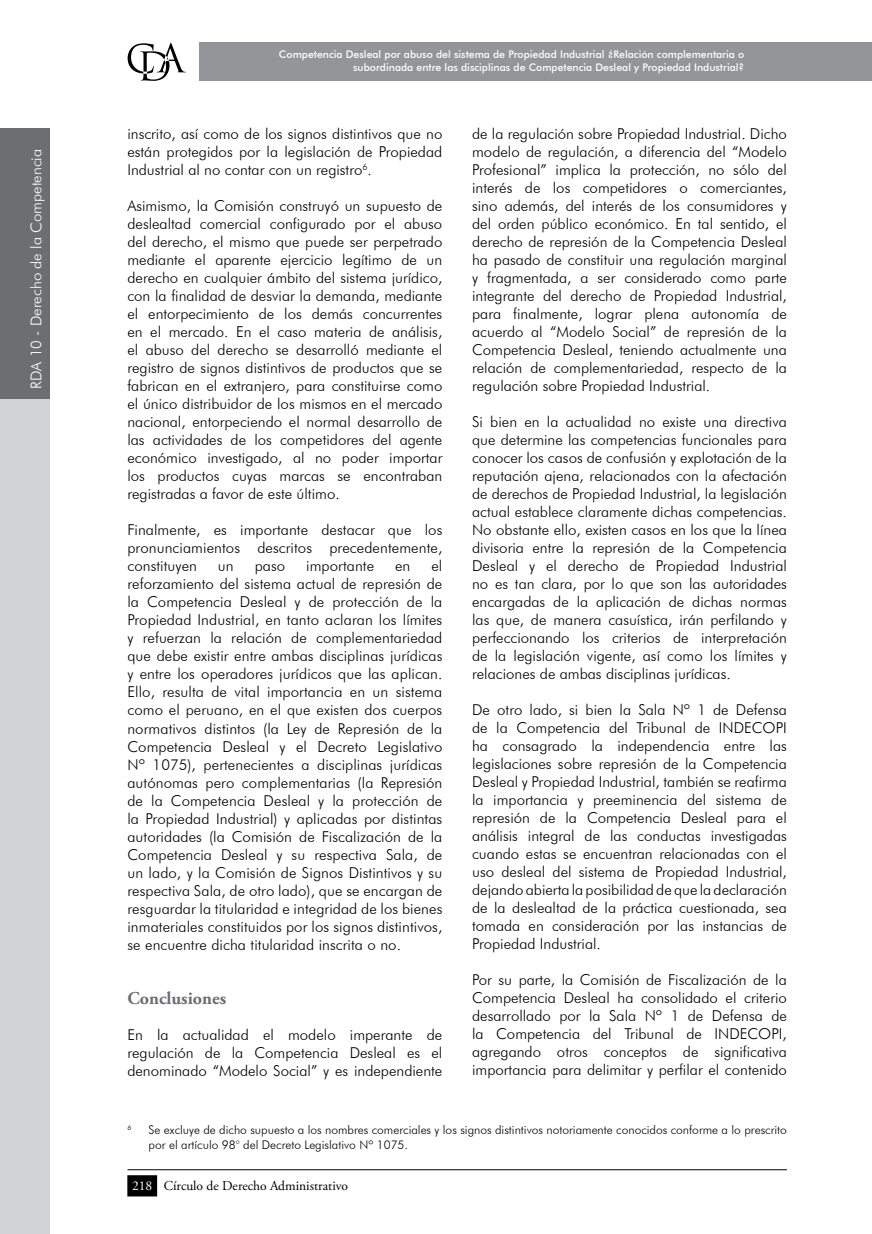
<style>
.page{position:relative;width:872px;height:1234px;background:#fff}
.page>*{position:absolute;margin:0;border:0;box-sizing:border-box;transform-origin:0 0}
.t1{font:700 18px "Adobe Garamond Pro";color:#6d6e71}
.t2{font:300 15px/18px "Futura BT";color:#000;text-align:justify}
.t3{font:300 15px "Futura BT";color:#fff}
.t4{font:13.5px "Adobe Garamond Pro";color:#000}
.t5{font:300 12px/14.4px "Futura BT";color:#000}
.t6{font:500 10.5px/12.6px "Futura BT";color:#fff;text-align:right}
.s1{color:#fff}
</style>
<div class="page">
<div style="left:199px;top:43px;width:673px;height:38px;background:#939598"></div>
<svg style="left:128px;top:43px;width:58px;height:38px"></svg>
<hr style="left:128px;top:1168px;width:659px;height:1px;background:#000">
<div style="left:128px;top:1175px;width:28px;height:20px;background:#000"></div>
<div style="left:127px;top:1174px;width:30px;height:22px;border:2px solid #000"></div>
<div style="left:0;top:395px;width:50px;height:838px;background:#d1d3d4"></div>
<div style="left:0;top:128px;width:50px;height:271px;background:#6d6e71"></div>
<p class="t3" style="left:27px;top:388px;width:241px;rotate:-90deg">RDA 10 - Derecho de la Competencia</p>
<p class="t6" style="left:279px;top:48px;width:467px">Competencia Desleal por abuso del sistema de Propiedad Industrial ¿Relación complementaria o subordinada entre las disciplinas de Competencia Desleal y Propiedad Industrial?</p>
<p class="t2" style="left:127px;top:125px;width:316px">inscrito, así como de los signos distintivos que no están protegidos por la legislación de Propiedad I ndustrial al no contar con un registro<sup>6</sup>.</p>
<p class="t2" style="left:127px;top:197px;width:316px">Asimismo, la Comisión construyó un supuesto de deslealtad comercial configurado por el abuso del derecho, el mismo que puede ser perpetrado mediante el aparente ejercicio legítimo de un derecho en cualquier ámbito del sistema jurídico, con la finalidad de desviar la demanda, mediante el entorpecimiento de los demás concurrentes en el mercado. En el caso materia de análisis, el abuso del derecho se desarrolló mediante el registro de signos distintivos de productos que se fabrican en el extranjero, para constituirse como el único distribuidor de los mismos en el mercado nacional, entorpeciendo el normal desarrollo de las actividades de los competidores del agente económico investigado, al no poder importar los productos cuyas marcas se encontraban registradas a favor de este último.</p>
<p class="t2" style="left:127px;top:521px;width:316px">Finalmente, es importante destacar que los pronunciamientos descritos precedentemente, constituyen</p>
<p class="t2" style="left:127px;top:557px;width:316px;text-indent:304px">el reforzamiento del sistema actual de represión de la Competencia Desleal y de protección de la Propiedad I ndustrial, en tanto aclaran los límites y refuerzan la relación de complementariedad que debe existir entre ambas disciplinas jurídicas y entre los operadores jurídicos que las aplican.<br>E llo, resulta de vital importancia en un sistema como el peruano, en el que existen dos cuerpos normativos distintos (la Ley de Represión de la Competencia Desleal y el Decreto Legislativo Nº 1075), pertenecientes a disciplinas jurídicas autónomas pero complementarias (la Represión de la Competencia Desleal y la protección de la Propiedad I ndustrial) y aplicadas por distintas autoridades (la Comisión de Fiscalización de la Competencia Desleal y su respectiva Sala, de un lado, y la Comisión de Signos Distintivos y su respectiva Sala, de otro lado), que se encargan de resguardar la titularidad e integridad de los bienes inmateriales constituidos por los signos distintivos, se encuentre dicha titularidad inscrita o no.</p>
<p class="t2" style="left:218px;top:557px;width:17px">un</p>
<p class="t2" style="left:255px;top:557px;width:32px">paso</p>
<p class="t2" style="left:306px;top:557px;width:69px">importante</p>
<p class="t2" style="left:395px;top:557px;width:17px">en</p>
<p class="t1" style="left:127px;top:987px;width:100px">Conclusiones</p>
<p class="t2" style="left:127px;top:1025px;width:316px">En la actualidad el modelo imperante de regulación de la Competencia Desleal es el denominado “Modelo Social” y es independiente</p>
<p class="t2" style="left:472px;top:124px;width:316px">de la regulación sobre Propiedad I ndustrial. Dicho modelo de regulación, a diferencia del “Modelo Profesional” implica la protección, no sólo del interés de los competidores o comerciantes, sino además, del interés de los consumidores y del orden público económico. En tal sentido, el derecho de represión de la Competencia Desleal ha pasado de constituir una regulación marginal y fragmentada, a ser considerado como parte integrante del derecho de Propiedad I ndustrial, para finalmente, lograr plena autonomía de acuerdo al “Modelo Social” de represión de la Competencia Desleal, teniendo actualmente una relación de complementariedad, respecto de la regulación sobre Propiedad I ndustrial.</p>
<p class="t2" style="left:472px;top:412px;width:316px">Si bien en la actualidad no existe una directiva que determine las competencias funcionales para conocer los casos de confusión y explotación de la reputación ajena, relacionados con la afectación de derechos de Propiedad I ndustrial, la legislación actual establece claramente dichas competencias.<br>No obstante ello, existen casos en los que la línea divisoria entre la represión de la Competencia Desleal y el derecho de Propiedad I ndustrial no es tan clara, por lo que son las autoridades encargadas de la aplicación de dichas normas las que, de manera casuística, irán perfilando y perfeccionando los criterios de interpretación de la legislación vigente, así como los límites y relaciones de ambas disciplinas jurídicas.</p>
<p class="t2" style="left:472px;top:700px;width:316px;text-align:left">De otro lado, si bien la Sala Nº 1 de Defensa de la Competencia del Tribunal de I NDECOPI ha consagrado la independencia entre las legislaciones sobre represión de la Competencia Desleal y Propiedad I ndustrial, también se reafirma la importancia y preeminencia del sistema de represión de la Competencia Desleal para el análisis integral de las conductas investigadas cuando estas se encuentran relacionadas con el uso desleal del sistema de Propiedad I ndustrial, dejando abierta la posibilidad de que la declaración de la deslealtad de la práctica cuestionada, sea tomada en consideración por las instancias de Propiedad I ndustrial.</p>
<p class="t2" style="left:472px;top:970px;width:316px">Por su parte, la Comisión de Fiscalización de la Competencia Desleal ha consolidado el criterio desarrollado por la Sala Nº 1 de Defensa de la Competencia del Tribunal de I NDECOPI, agregando otros conceptos de significativa importancia para delimitar y perfilar el contenido</p>
<p class="t5" style="left:149px;top:1122px;width:640px;text-indent:-21px"><sup>6</sup> Se excluye de dicho supuesto a los nombres comerciales y los signos distintivos notoriamente conocidos conforme a lo prescrito por el artículo 98° del Decreto Legislativo Nº 1075.</p>
<p class="t4" style="left:132px;top:1176px;width:218px"><span class="s1">218</span> Círculo de Derecho Administrativo</p>
</div>
